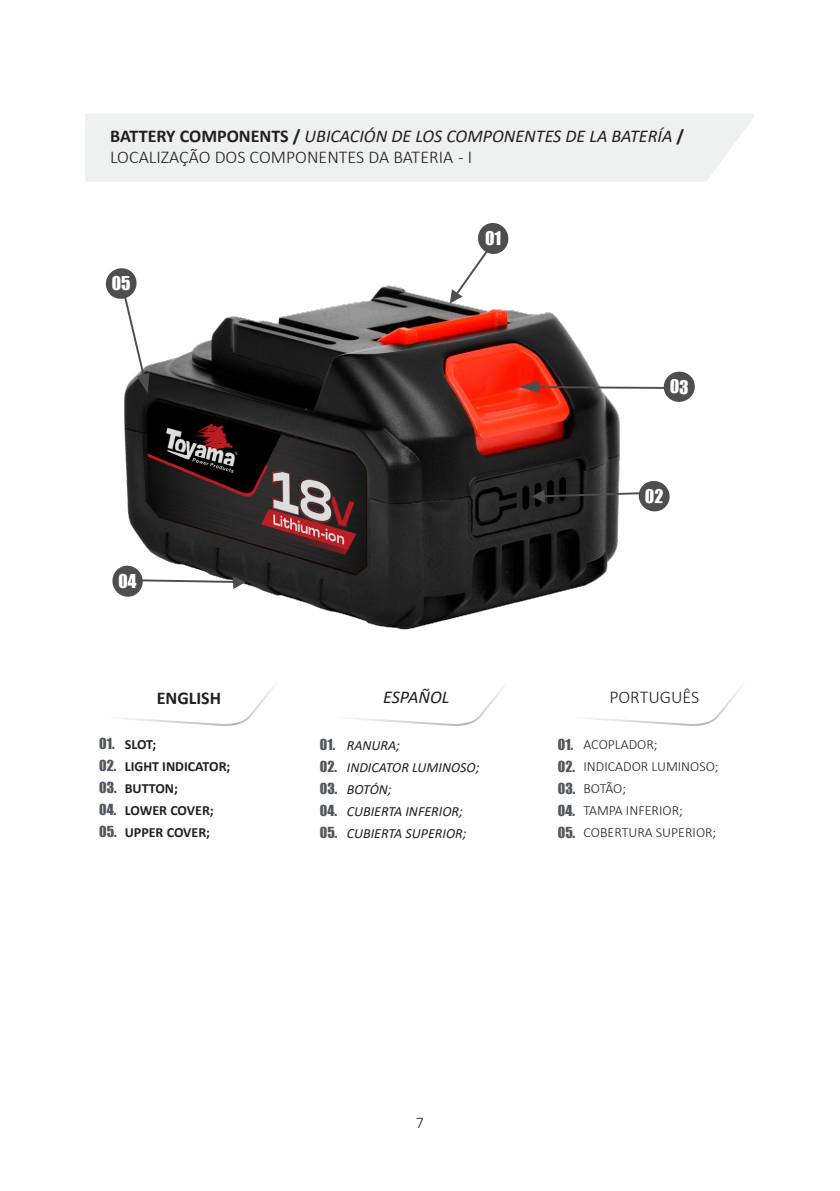
<style>
.page{position:relative;width:840px;height:1191px;background:#fff}
.page>*{position:absolute;margin:0;border:0;box-sizing:border-box;transform-origin:0 0}
.Titulo_Geral{font:italic 18px/21.6px "Calibri";color:#231f20}
.t1{font:300 18px "Calibri";color:#231f20}
.t2{font:700 18px "Calibri";color:#231f20}
.t3{font:17.4px "Impact";color:#fff}
.t4{font:300 16px "Calibri";color:#231f20}
.t5{font:300 14px "Calibri";color:#231f20}
.t6{font:italic 14px "Calibri";color:#231f20}
.t7{font:700 14px "Calibri";color:#231f20}
.t8{font:14px "Impact";color:#54565e}
.s1{font-weight:700;font-style:normal}
.s2{font-weight:300;font-style:normal}
</style>
<div class="page">
<img style="left:124px;top:285px;width:496px;height:345px">
<div style="left:85px;top:114px;width:669px;height:68px;background:#eff0f0"></div>
<svg style="left:105px;top:268px;width:44px;height:125px"></svg>
<svg style="left:123px;top:686px;width:151px;height:40px"></svg>
<svg style="left:353px;top:687px;width:151px;height:39px"></svg>
<svg style="left:591px;top:686px;width:151px;height:40px"></svg>
<svg style="left:448px;top:223px;width:61px;height:81px"></svg>
<svg style="left:112px;top:565px;width:134px;height:32px"></svg>
<svg style="left:518px;top:371px;width:177px;height:32px"></svg>
<svg style="left:531px;top:477px;width:139px;height:38px"></svg>
<p class="Titulo_Geral" style="left:110px;top:124px;width:575px"><span class="s1">BATTERY COMPONENTS /</span> UBICACIÓN DE LOS COMPONENTES DE LA BATERÍA <span class="s1">/<br></span><span class="s2">LOCALIZAÇÃO DOS COMPONENTES DA BATERIA - I</span></p>
<p class="t3" style="left:112px;top:270px;width:20px">05</p>
<p class="t2" style="left:157px;top:685px;width:66px">ENGLISH</p>
<p class="Titulo_Geral" style="left:383px;top:685px;width:68px">ESPAÑOL</p>
<p class="t1" style="left:609px;top:686px;width:91px">PORTUGUÊS</p>
<p class="t8" style="left:99px;top:733px;width:17px">01.</p>
<p class="t8" style="left:99px;top:755px;width:19px">02.</p>
<p class="t8" style="left:99px;top:777px;width:19px">03.</p>
<p class="t8" style="left:99px;top:799px;width:19px">04.</p>
<p class="t8" style="left:99px;top:821px;width:19px">05.</p>
<p class="t7" style="left:125px;top:734px;width:33px">SLOT;</p>
<p class="t7" style="left:125px;top:756px;width:107px">LIGHT INDICATOR;</p>
<p class="t7" style="left:125px;top:778px;width:55px">BUTTON;</p>
<p class="t7" style="left:125px;top:800px;width:90px">LOWER COVER;</p>
<p class="t7" style="left:125px;top:822px;width:87px">UPPER COVER;</p>
<p class="t8" style="left:320px;top:733px;width:17px">01.</p>
<p class="t8" style="left:320px;top:755px;width:19px">02.</p>
<p class="t8" style="left:320px;top:777px;width:19px">03.</p>
<p class="t8" style="left:320px;top:799px;width:19px">04.</p>
<p class="t8" style="left:320px;top:821px;width:19px">05.</p>
<p class="t6" style="left:346px;top:735px;width:55px">RANURA;</p>
<p class="t6" style="left:346px;top:757px;width:134px">INDICATOR LUMINOSO;</p>
<p class="t6" style="left:346px;top:779px;width:46px">BOTÓN;</p>
<p class="t6" style="left:346px;top:801px;width:118px">CUBIERTA INFERIOR;</p>
<p class="t6" style="left:346px;top:823px;width:121px">CUBIERTA SUPERIOR;</p>
<p class="t8" style="left:557px;top:733px;width:17px">01.</p>
<p class="t8" style="left:557px;top:755px;width:19px">02.</p>
<p class="t8" style="left:557px;top:777px;width:19px">03.</p>
<p class="t8" style="left:557px;top:799px;width:19px">04.</p>
<p class="t8" style="left:557px;top:821px;width:19px">05.</p>
<p class="t5" style="left:583px;top:736px;width:75px">ACOPLADOR;</p>
<p class="t5" style="left:583px;top:758px;width:136px">INDICADOR LUMINOSO;</p>
<p class="t5" style="left:583px;top:780px;width:44px">BOTÃO;</p>
<p class="t5" style="left:583px;top:802px;width:101px">TAMPA INFERIOR;</p>
<p class="t5" style="left:583px;top:824px;width:134px">COBERTURA SUPERIOR;</p>
<p class="t4" style="left:415px;top:1112px;width:10px">7</p>
</div>
